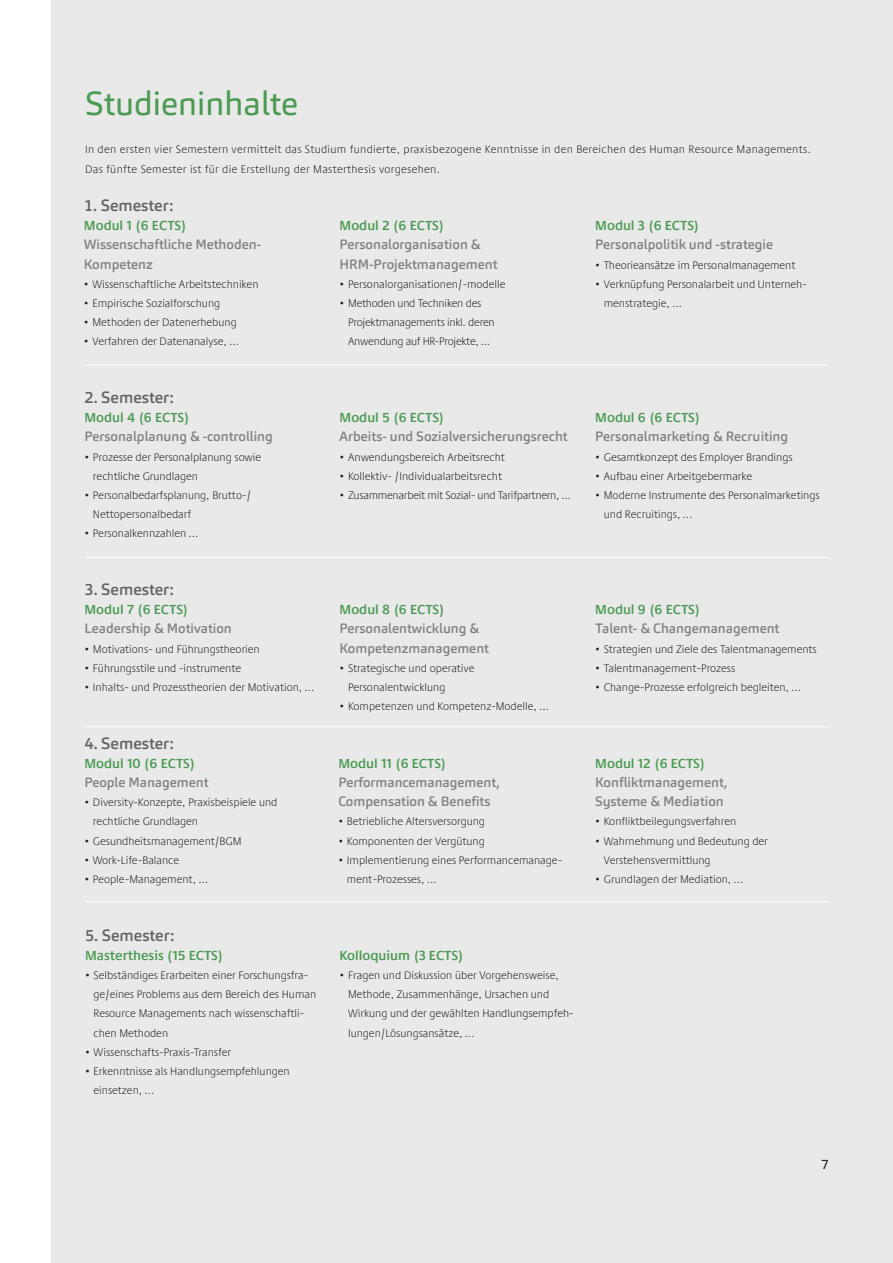
<style>
.page{position:relative;width:893px;height:1263px;background:#fff}
.page>*{position:absolute;margin:0;border:0;box-sizing:border-box;transform-origin:0 0}
.t1{font:33px "Carnas";color:#4b9b53}
.t2{font:500 16.2px "Carnas";color:#636366}
.t3{font:500 13.5px/19.2px "Carnas";color:#808285}
.t4{font:600 13.5px "Praxis Next";color:#4b9b53}
.t5{font:13.5px "Carnas";color:#231f20}
.t6{font:300 11.25px/19.2px "Praxis Next";color:#231f20}
.t7{font:300 11.25px/19.2px "Praxis Next";letter-spacing:.03em;color:#231f20}
.t8{font:300 11.25px/19.2px "Praxis Next";letter-spacing:-.02em;color:#231f20}
</style>
<div class="page">
<div style="left:51px;top:0;width:842px;height:1263px;background:#e9e9e9"></div>
<hr style="left:86px;top:365px;width:742px;height:1px;background:#fff">
<hr style="left:85px;top:557px;width:745px;height:1px;background:#fff">
<hr style="left:85px;top:726px;width:745px;height:1px;background:#fff">
<hr style="left:85px;top:901px;width:744px;height:1px;background:#fff">
<h1 class="t1" style="left:85px;top:82px;width:215px">Studieninhalte</h1>
<p class="t7" style="left:85px;top:140px;width:727px">In den ersten vier Semestern vermittelt das Studium fundierte, praxisbezogene Kenntnisse in den Bereichen des Human Resource Managements.<br>Das fünfte Semester ist für die Erstellung der Masterthesis vorgesehen.</p>
<h2 class="t2" style="left:84px;top:195px;width:91px">1. Semester:</h2>
<p class="t4" style="left:84px;top:215px;width:104px">Modul 1 (6 ECTS)</p>
<p class="t3" style="left:84px;top:235px;width:179px">Wissenschaftliche Methoden-<br>Kompetenz</p>
<p class="t6" style="left:84px;top:274px;width:176px">• Wissenschaftliche Arbeitstechniken</p>
<p class="t6" style="left:84px;top:293px;width:138px">• Empirische Sozialforschung</p>
<p class="t6" style="left:84px;top:312px;width:154px">• Methoden der Datenerhebung</p>
<p class="t6" style="left:84px;top:332px;width:157px">• Verfahren der Datenanalyse, ...</p>
<h2 class="t2" style="left:84px;top:387px;width:91px">2. Semester:</h2>
<p class="t4" style="left:84px;top:407px;width:107px">Modul 4 (6 ECTS)</p>
<p class="t3" style="left:84px;top:427px;width:190px">Personalplanung &amp; -controlling</p>
<p class="t6" style="left:93px;top:447px;width:170px;text-indent:-9px">• Prozesse der Personalplanung sowie rechtliche Grundlagen</p>
<p class="t6" style="left:93px;top:485px;width:160px;text-indent:-9px">• Personalbedarfsplanung, Brutto-/<br>Nettopersonalbedarf</p>
<p class="t6" style="left:84px;top:524px;width:116px">• Personalkennzahlen ...</p>
<h2 class="t2" style="left:84px;top:579px;width:91px">3. Semester:</h2>
<p class="t4" style="left:84px;top:599px;width:106px">Modul 7 (6 ECTS)</p>
<p class="t3" style="left:84px;top:619px;width:149px">Leadership &amp; Motivation</p>
<p class="t6" style="left:84px;top:639px;width:177px">• Motivations- und Führungstheorien</p>
<p class="t6" style="left:84px;top:658px;width:158px">• Führungsstile und -instrumente</p>
<p class="t6" style="left:84px;top:677px;width:232px">• Inhalts- und Prozesstheorien der Motivation, ...</p>
<h2 class="t2" style="left:84px;top:733px;width:91px">4. Semester:</h2>
<p class="t4" style="left:84px;top:753px;width:112px">Modul 10 (6 ECTS)</p>
<p class="t3" style="left:84px;top:773px;width:126px">People Management</p>
<p class="t6" style="left:93px;top:792px;width:186px;text-indent:-9px">• Diversity-Konzepte, Praxisbeispiele und rechtliche Grundlagen</p>
<p class="t6" style="left:84px;top:831px;width:159px">• Gesundheitsmanagement/BGM</p>
<p class="t6" style="left:84px;top:850px;width:96px">• Work-Life-Balance</p>
<p class="t6" style="left:84px;top:869px;width:125px">• People-Management, ...</p>
<h2 class="t2" style="left:85px;top:925px;width:91px">5. Semester:</h2>
<p class="t4" style="left:85px;top:945px;width:140px">Masterthesis (15 ECTS)</p>
<p class="t6" style="left:94px;top:965px;width:224px;text-indent:-9px">• Selbständiges Erarbeiten einer Forschungsfra&shy;ge/eines Problems aus dem Bereich des Human Resource Managements nach wissenschaftli&shy;chen Methoden</p>
<p class="t6" style="left:85px;top:1042px;width:148px">• Wissenschafts-Praxis-Transfer</p>
<p class="t6" style="left:94px;top:1061px;width:198px;text-indent:-9px">• Erkenntnisse als Handlungsempfehlungen einsetzen, ...</p>
<p class="t4" style="left:340px;top:215px;width:106px">Modul 2 (6 ECTS)</p>
<p class="t3" style="left:340px;top:235px;width:159px">Personalorganisation &amp;<br>HRM-Projektmanagement</p>
<p class="t6" style="left:340px;top:274px;width:167px">• Personalorganisationen/-modelle</p>
<p class="t8" style="left:348px;top:293px;width:148px;text-indent:-9px">• Methoden und Techniken des<br>Projektmanagements inkl. deren<br>Anwendung auf HR-Projekte, ...</p>
<p class="t4" style="left:340px;top:407px;width:106px">Modul 5 (6 ECTS)</p>
<p class="t3" style="left:340px;top:427px;width:230px">Arbeits- und Sozialversicherungsrecht</p>
<p class="t6" style="left:340px;top:447px;width:167px">• Anwendungsbereich Arbeitsrecht</p>
<p class="t6" style="left:340px;top:466px;width:164px">• Kollektiv- /Individualarbeitsrecht</p>
<p class="t8" style="left:340px;top:485px;width:233px">• Zusammenarbeit mit Sozial- und Tarifpartnern, ...</p>
<p class="t4" style="left:595px;top:215px;width:106px">Modul 3 (6 ECTS)</p>
<p class="t3" style="left:595px;top:235px;width:179px">Personalpolitik und -strategie</p>
<p class="t6" style="left:595px;top:255px;width:202px">• Theorieansätze im Personalmanagement</p>
<p class="t6" style="left:604px;top:274px;width:204px;text-indent:-9px">• Verknüpfung Personalarbeit und Unterneh&shy;menstrategie, ...</p>
<p class="t4" style="left:595px;top:407px;width:107px">Modul 6 (6 ECTS)</p>
<p class="t3" style="left:595px;top:427px;width:194px">Personalmarketing &amp; Recruiting</p>
<p class="t6" style="left:595px;top:447px;width:199px">• Gesamtkonzept des Employer Brandings</p>
<p class="t6" style="left:595px;top:466px;width:158px">• Aufbau einer Arbeitgebermarke</p>
<p class="t6" style="left:604px;top:485px;width:217px;text-indent:-9px">• Moderne Instrumente des Personalmarketings und Recruitings, ...</p>
<p class="t4" style="left:340px;top:599px;width:107px">Modul 8 (6 ECTS)</p>
<p class="t3" style="left:340px;top:619px;width:151px">Personalentwicklung &amp;<br>Kompetenzmanagement</p>
<p class="t6" style="left:348px;top:658px;width:128px;text-indent:-9px">• Strategische und operative<br>Personalentwicklung</p>
<p class="t6" style="left:340px;top:696px;width:211px">• Kompetenzen und Kompetenz-Modelle, ...</p>
<p class="t4" style="left:338px;top:753px;width:110px">Modul 11 (6 ECTS)</p>
<p class="t3" style="left:338px;top:773px;width:163px">Performancemanagement,<br>Compensation &amp; Benefits</p>
<p class="t6" style="left:338px;top:812px;width:148px">• Betriebliche Altersversorgung</p>
<p class="t6" style="left:338px;top:831px;width:148px">• Komponenten der Vergütung</p>
<p class="t6" style="left:347px;top:850px;width:217px;text-indent:-9px">• Implementierung eines Performancemanage&shy;ment-Prozesses, ...</p>
<p class="t4" style="left:595px;top:599px;width:107px">Modul 9 (6 ECTS)</p>
<p class="t3" style="left:595px;top:619px;width:186px">Talent- &amp; Changemanagement</p>
<p class="t6" style="left:595px;top:639px;width:223px">• Strategien und Ziele des Talentmanagements</p>
<p class="t6" style="left:595px;top:658px;width:141px">• Talentmanagement-Prozess</p>
<p class="t6" style="left:595px;top:677px;width:207px">• Change-Prozesse erfolgreich begleiten, ...</p>
<p class="t4" style="left:595px;top:753px;width:112px">Modul 12 (6 ECTS)</p>
<p class="t3" style="left:595px;top:773px;width:134px">Konfliktmanagement,<br>Systeme &amp; Mediation</p>
<p class="t6" style="left:595px;top:812px;width:142px">• Konfliktbeilegungsverfahren</p>
<p class="t6" style="left:604px;top:831px;width:166px;text-indent:-9px">• Wahrnehmung und Bedeutung der<br>Verstehensvermittlung</p>
<p class="t6" style="left:595px;top:869px;width:150px">• Grundlagen der Mediation, ...</p>
<p class="t4" style="left:340px;top:945px;width:125px">Kolloquium (3 ECTS)</p>
<p class="t6" style="left:348px;top:965px;width:227px;text-indent:-9px">• Fragen und Diskussion über Vorgehensweise, Methode, Zusammenhänge, Ursachen und Wirkung und der gewählten Handlungsempfeh&shy;lungen/Lösungsansätze, ...</p>
<p class="t5" style="left:821px;top:1156px;width:9px">7</p>
</div>
